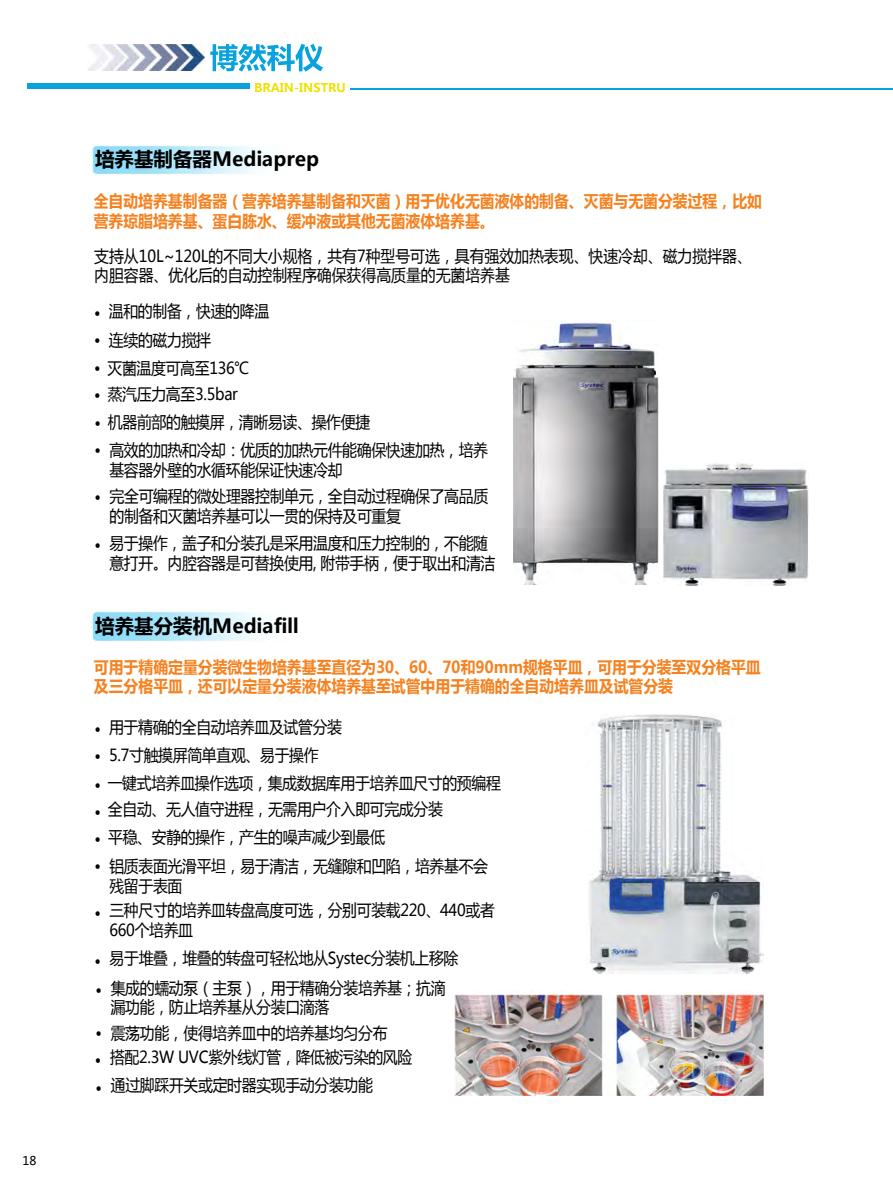
<style>
.page{position:relative;width:893px;height:1191px;background:#fff}
.page>*{position:absolute;margin:0;border:0;box-sizing:border-box;transform-origin:0 0}
.t1{font:700 19.5px "Microsoft Ya Hei";color:#000}
.t2{font:16.5px/19.8px "Microsoft Ya Hei";letter-spacing:-.02em;color:#000;scale:.9 1}
.t3{font:700 16.5px/19.8px "Microsoft Ya Hei";color:#f58220;scale:.9 1}
.t4{font:16.5px/19.8px "Microsoft Ya Hei";color:#000;scale:.9 1}
.t5{font:700 12px "Microsoft Ya Hei";color:#eee202}
.t6{font:12px "Microsoft Ya Hei";color:#000}
</style>
<div class="page">
<div style="left:27px;top:83px;width:223px;height:6px;background:#08a3df"></div>
<hr style="left:350px;top:88px;width:543px;height:1px;background:#08a3df">
<svg style="left:210px;top:44px;width:113px;height:28px"></svg>
<img style="left:88px;top:44px;width:117px;height:26px">
<img style="left:91px;top:144px;width:177px;height:32px">
<img style="left:91px;top:611px;width:177px;height:31px">
<img style="left:589px;top:714px;width:174px;height:259px">
<img style="left:454px;top:991px;width:309px;height:104px">
<img style="left:513px;top:322px;width:146px;height:262px">
<img style="left:663px;top:463px;width:145px;height:122px">
<p class="t6" style="left:23px;top:1153px;width:16px">18</p>
<p class="t5" style="left:254px;top:79px;width:93px">BRAIN-INSTRU</p>
<p class="t1" style="left:95px;top:145px;width:225px">培养基制备器Mediaprep</p>
<p class="t3" style="left:94px;top:190px;width:744px">全自动培养基制备器（营养培养基制备和灭菌）用于优化无菌液体的制备、灭菌与无菌分装过程，比如营养琼脂培养基、蛋白胨水、缓冲液或其他无菌液体培养基。</p>
<p class="t4" style="left:94px;top:245px;width:732px">支持从10L~120L的不同大小规格，共有7种型号可选，具有强效加热表现、快速冷却、磁力搅拌器、内胆容器、优化后的自动控制程序确保获得高质量的无菌培养基</p>
<p class="t2" style="left:94px;top:301px;width:196px">• 温和的制备，快速的降温</p>
<p class="t2" style="left:94px;top:329px;width:131px">• 连续的磁力搅拌</p>
<p class="t2" style="left:94px;top:358px;width:174px">• 灭菌温度可高至136℃</p>
<p class="t2" style="left:94px;top:383px;width:161px">• 蒸汽压力高至3.5bar</p>
<p class="t2" style="left:94px;top:411px;width:308px">• 机器前部的触摸屏，清晰易读、操作便捷</p>
<p class="t2" style="left:109px;top:440px;width:422px;text-indent:-15px">• 高效的加热和冷却：优质的加热元件能确保快速加热，培养基容器外壁的水循环能保证快速冷却</p>
<p class="t2" style="left:110px;top:485px;width:422px;text-indent:-15px">• 完全可编程的微处理器控制单元，全自动过程确保了高品质的制备和灭菌培养基可以一贯的保持及可重复</p>
<p class="t2" style="left:109px;top:533px;width:430px;text-indent:-15px">• 易于操作，盖子和分装孔是采用温度和压力控制的，不能随意打开。内腔容器是可替换使用, 附带手柄，便于取出和清洁</p>
<p class="t1" style="left:95px;top:612px;width:205px">培养基分装机Mediafill</p>
<p class="t3" style="left:94px;top:656px;width:742px">可用于精确定量分装微生物培养基至直径为30、60、70和90mm规格平皿，可用于分装至双分格平皿及三分格平皿，还可以定量分装液体培养基至试管中用于精确的全自动培养皿及试管分装</p>
<p class="t2" style="left:94px;top:716px;width:277px">• 用于精确的全自动培养皿及试管分装</p>
<p class="t2" style="left:94px;top:744px;width:251px">• 5.7寸触摸屏简单直观、易于操作</p>
<p class="t2" style="left:94px;top:773px;width:453px">• 一键式培养皿操作选项，集成数据库用于培养皿尺寸的预编程</p>
<p class="t2" style="left:94px;top:798px;width:389px">• 全自动、无人值守进程，无需用户介入即可完成分装</p>
<p class="t2" style="left:95px;top:826px;width:324px">• 平稳、安静的操作，产生的噪声减少到最低</p>
<p class="t2" style="left:109px;top:855px;width:422px;text-indent:-15px">• 铝质表面光滑平坦，易于清洁，无缝隙和凹陷，培养基不会残留于表面</p>
<p class="t2" style="left:109px;top:900px;width:430px;text-indent:-15px">• 三种尺寸的培养皿转盘高度可选，分别可装载220、440或者<br>660个培养皿</p>
<p class="t2" style="left:95px;top:948px;width:406px">• 易于堆叠，堆叠的转盘可轻松地从Systec分装机上移除</p>
<p class="t2" style="left:111px;top:977px;width:374px;text-indent:-15px">• 集成的蠕动泵（主泵），用于精确分装培养基；抗滴漏功能，防止培养基从分装口滴落</p>
<p class="t2" style="left:95px;top:1022px;width:326px">• 震荡功能，使得培养皿中的培养基均匀分布</p>
<p class="t2" style="left:95px;top:1046px;width:354px">• 搭配2.3W UVC紫外线灯管，降低被污染的风险</p>
<p class="t2" style="left:95px;top:1074px;width:310px">• 通过脚踩开关或定时器实现手动分装功能</p>
</div>
